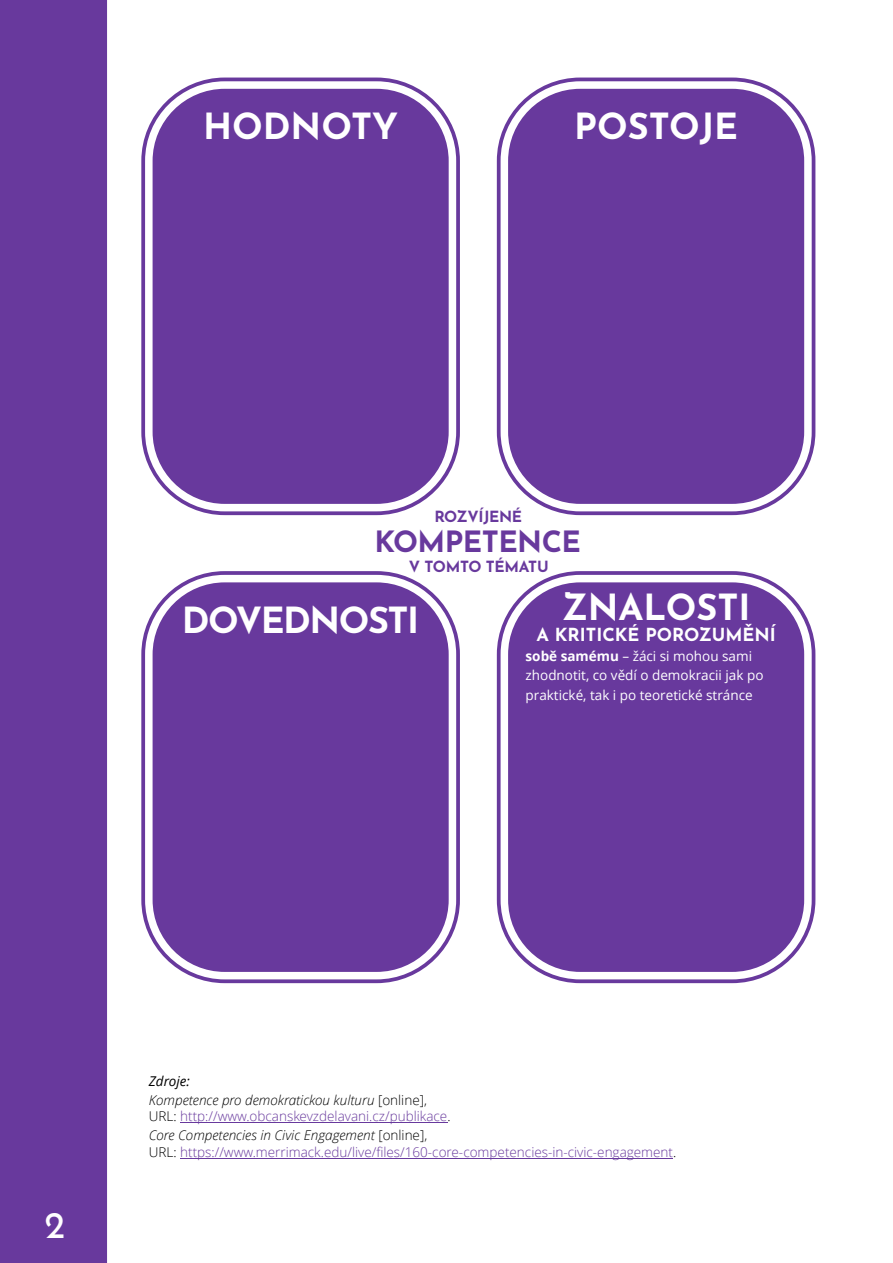
<style>
.page{position:relative;width:893px;height:1263px;background:#fff}
.page>*{position:absolute;margin:0;border:0;box-sizing:border-box;transform-origin:0 0}
.t1{font:38.1px "Josefin Sans";color:#fff}
.t2{font:700 36px "Josefin Sans";color:#fff}
.t3{font:700 36px "Josefin Sans";letter-spacing:-.04em;color:#fff}
.t4{font:700 29.25px "Josefin Sans";letter-spacing:-.02em;color:#68399d}
.t5{font:700 18px "Josefin Sans";color:#fff}
.t6{font:700 15.45px "Josefin Sans";letter-spacing:-.02em;color:#68399d}
.t7{font:300 13.5px/19.2px "Open Sans";color:#68399d}
.t8{font:13.5px/19.2px "Open Sans";color:#fff}
.t9{font:italic 300 13.5px/19.2px "Open Sans";color:#000}
.s1{font-weight:700}
.s2{font-weight:400}
.s3{font-style:normal}
.s4{color:#000}
.s5{font-style:italic;color:#000}
</style>
<div class="page">
<div style="left:0;top:0;width:107px;height:1263px;background:#68399d"></div>
<div style="left:149px;top:85px;width:303px;height:423px;background:#68399d;border-radius:76px"></div>
<div style="left:141px;top:78px;width:319px;height:437px;border:15px solid #68399d;border-radius:76px"></div>
<div style="left:145px;top:81px;width:311px;height:430px;border:8px solid #fff;border-radius:76px"></div>
<div style="left:149px;top:579px;width:303px;height:397px;background:#68399d;border-radius:76px"></div>
<div style="left:141px;top:571px;width:319px;height:412px;border:15px solid #68399d;border-radius:76px"></div>
<div style="left:145px;top:575px;width:311px;height:404px;border:8px solid #fff;border-radius:76px"></div>
<div style="left:504px;top:85px;width:304px;height:423px;background:#68399d;border-radius:76px"></div>
<div style="left:497px;top:78px;width:318px;height:437px;border:15px solid #68399d;border-radius:76px"></div>
<div style="left:501px;top:81px;width:311px;height:430px;border:8px solid #fff;border-radius:76px"></div>
<div style="left:504px;top:579px;width:304px;height:397px;background:#68399d;border-radius:76px"></div>
<div style="left:497px;top:571px;width:318px;height:412px;border:15px solid #68399d;border-radius:76px"></div>
<div style="left:501px;top:575px;width:311px;height:404px;border:8px solid #fff;border-radius:76px"></div>
<hr style="left:180px;top:1122px;width:267px;height:1px;background:#68399d">
<hr style="left:180px;top:1158px;width:493px;height:1px;background:#68399d">
<h2 class="t2" style="left:203px;top:112px;width:197px">HODNOTY</h2>
<h2 class="t2" style="left:574px;top:112px;width:165px">POSTOJE</h2>
<p class="t6" style="left:434px;top:510px;width:89px">ROZVÍJENÉ</p>
<h3 class="t4" style="left:375px;top:530px;width:208px">KOMPETENCE</h3>
<p class="t6" style="left:409px;top:560px;width:141px">V TOMTO TÉMATU</p>
<h2 class="t3" style="left:182px;top:605px;width:239px">DOVEDNOSTI</h2>
<h2 class="t2" style="left:562px;top:593px;width:190px">ZNALOSTI</h2>
<h3 class="t5" style="left:536px;top:627px;width:241px">A KRITICKÉ POROZUMĚNÍ</h3>
<p class="t8" style="left:526px;top:648px;width:239px"><span class="s1">sobě samému</span> – žáci si mohou sami zhodnotit, co vědí o demokracii jak po praktické, tak i po teoretické stránce</p>
<h1 class="t1" style="left:45px;top:1210px;width:22px">2</h1>
<p class="t9" style="left:149px;top:1073px;width:280px"><span class="s2">Zdroje:<br></span>Kompetence pro demokratickou kulturu <span class="s3">[online],</span></p>
<p class="t7" style="left:149px;top:1108px;width:303px"><span class="s4">URL:</span> http://www.obcanskevzdelavani.cz/publikace<span class="s4">.<br></span><span class="s5">Core Competencies in Civic Engagement</span> <span class="s4">[online],</span></p>
<p class="t7" style="left:149px;top:1143px;width:529px"><span class="s4">URL:</span> https://www.merrimack.edu/live/files/160-core-competencies-in-civic-engagement<span class="s4">.</span></p>
</div>
